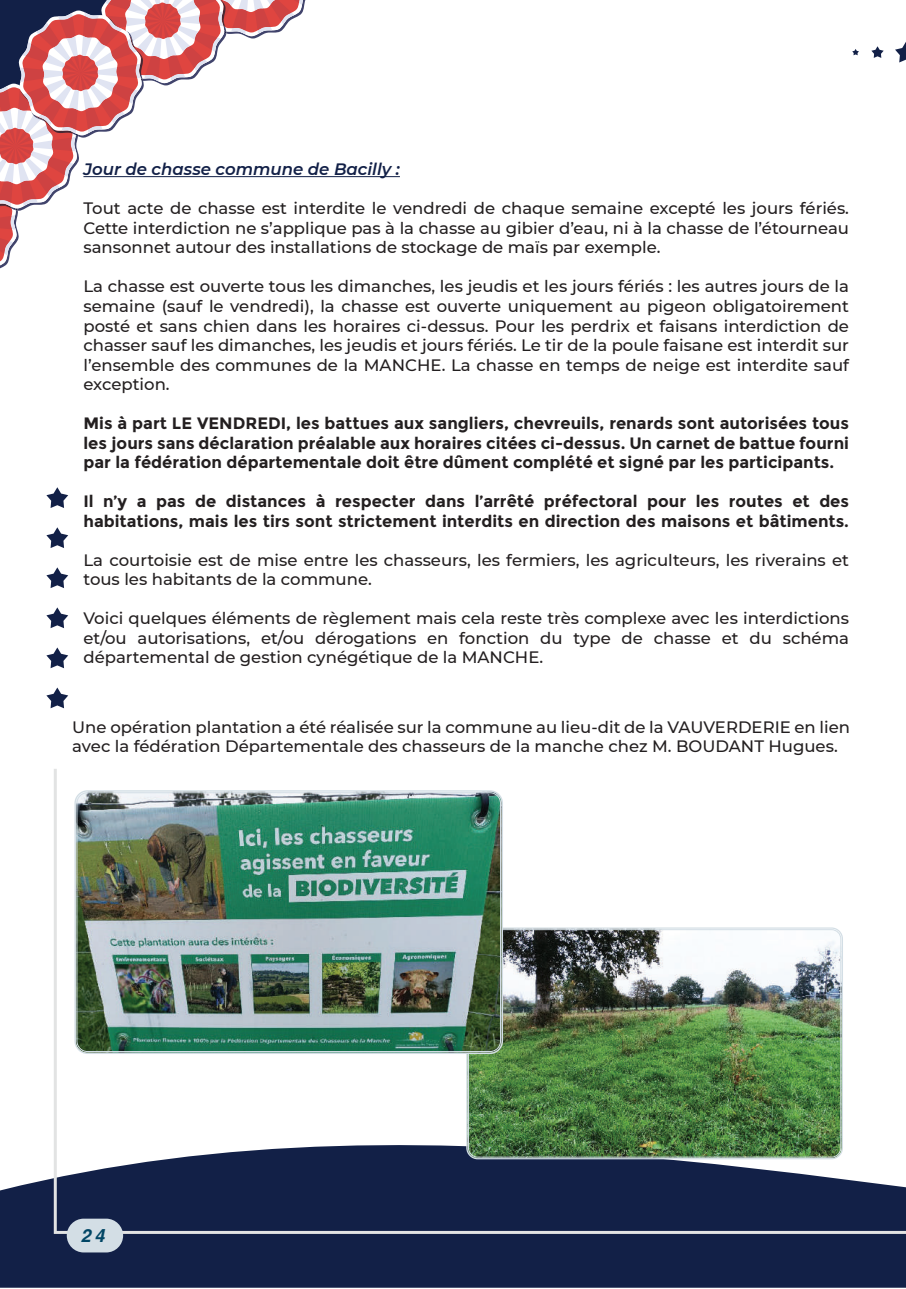
<style>
.page{position:relative;width:906px;height:1289px;background:#fff}
.page>*{position:absolute;margin:0;border:0;box-sizing:border-box;transform-origin:0 0}
.t1{font:italic 700 18px "Helvetica";color:#014665}
.t2{font:500 16.5px/19.5px "Montserrat";color:#231f20;text-align:justify}
.t3{font:700 16.5px/19.5px "Montserrat";color:#231f20;text-align:justify}
.t4{font:italic 600 16.5px "Montserrat";color:#122047}
</style>
<div class="page">
<div style="left:0;top:1178px;width:906px;height:109px;background:#122047"></div>
<svg style="left:46px;top:487px;width:22px;height:21px"></svg>
<svg style="left:895px;top:42px;width:11px;height:20px"></svg>
<svg style="left:871px;top:46px;width:12px;height:12px"></svg>
<svg style="left:852px;top:49px;width:7px;height:6px"></svg>
<svg style="left:46px;top:527px;width:22px;height:21px"></svg>
<svg style="left:46px;top:567px;width:22px;height:21px"></svg>
<svg style="left:46px;top:607px;width:22px;height:21px"></svg>
<svg style="left:46px;top:647px;width:22px;height:21px"></svg>
<svg style="left:46px;top:687px;width:22px;height:21px"></svg>
<svg style="left:54px;top:769px;width:852px;height:464px"></svg>
<svg style="left:0;top:0;width:313px;height:269px"></svg>
<div style="left:67px;top:1218px;width:56px;height:34px;background:#d3dee5;border-radius:17px"></div>
<hr style="left:83px;top:176px;width:317px;height:1px;background:#122047">
<img style="left:467px;top:928px;width:375px;height:230px">
<div style="left:466px;top:927px;width:377px;height:232px;border:1px solid #d3dee5;border-radius:11px"></div>
<div style="left:468px;top:929px;width:373px;height:228px;border:1px solid #d3dee5;border-radius:9px"></div>
<img style="left:76px;top:791px;width:425px;height:261px">
<div style="left:74px;top:790px;width:429px;height:264px;border:1px solid #d3dee5;border-radius:12px"></div>
<div style="left:77px;top:792px;width:424px;height:259px;border:1px solid #d3dee5;border-radius:10px"></div>
<p class="t4" style="left:83px;top:158px;width:318px">Jour de chasse commune de Bacilly :</p>
<p class="t2" style="left:83px;top:198px;width:767px">Tout acte de chasse est interdite le vendredi de chaque semaine excepté les jours fériés.<br>Cette interdiction ne s’applique pas à la chasse au gibier d’eau, ni à la chasse de l’étourneau sansonnet autour des installations de stockage de maïs par exemple.</p>
<p class="t2" style="left:83px;top:276px;width:767px">La chasse est ouverte tous les dimanches, les jeudis et les jours fériés : les autres jours de la semaine (sauf le vendredi), la chasse est ouverte uniquement au pigeon obligatoirement posté et sans chien dans les horaires ci-dessus. Pour les perdrix et faisans interdiction de chasser sauf les dimanches, les jeudis et jours fériés. Le tir de la poule faisane est interdit sur l’ensemble des communes de la MANCHE. La chasse en temps de neige est interdite sauf exception.</p>
<p class="t3" style="left:83px;top:413px;width:767px">Mis à part LE VENDREDI, les battues aux sangliers, chevreuils, renards sont autorisées tous les jours sans déclaration préalable aux horaires citées ci-dessus. Un carnet de battue fourni par la fédération départementale doit être dûment complété et signé par les participants.</p>
<p class="t3" style="left:83px;top:491px;width:767px">Il n’y a pas de distances à respecter dans l’arrêté préfectoral pour les routes et des habitations, mais les tirs sont strictement interdits en direction des maisons et bâtiments.</p>
<p class="t2" style="left:83px;top:549px;width:767px">La courtoisie est de mise entre les chasseurs, les fermiers, les agriculteurs, les riverains et tous les habitants de la commune.</p>
<p class="t2" style="left:83px;top:608px;width:767px">Voici quelques éléments de règlement mais cela reste très complexe avec les interdictions et/ou autorisations, et/ou dérogations en fonction du type de chasse et du schéma départemental de gestion cynégétique de la MANCHE.</p>
<p class="t2" style="left:72px;top:716px;width:779px">Une opération plantation a été réalisée sur la commune au lieu-dit de la VAUVERDERIE en lien avec la fédération Départementale des chasseurs de la manche chez M. BOUDANT Hugues.</p>
<p class="t1" style="left:81px;top:1224px;width:25px">24</p>
</div>
